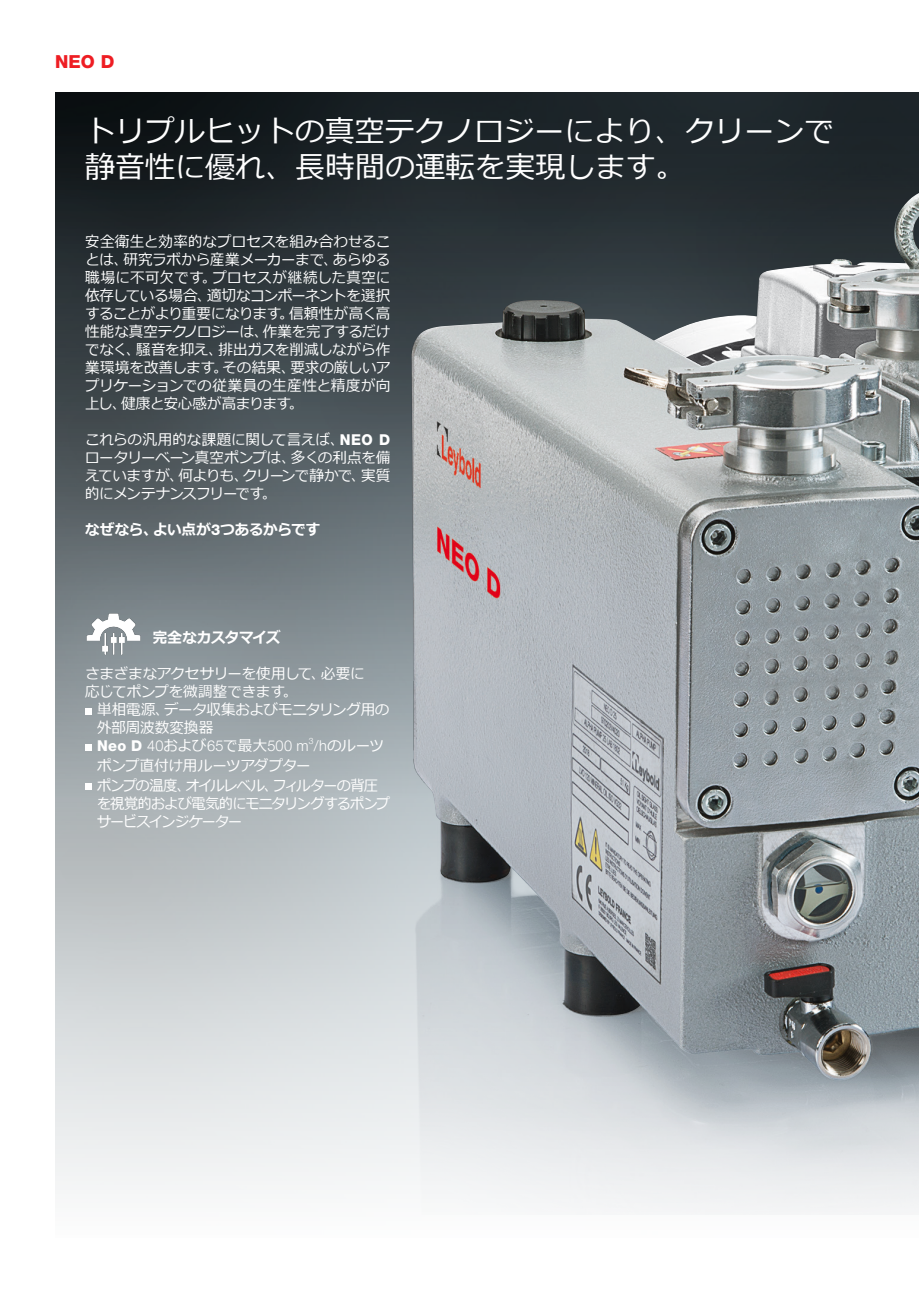
<style>
.page{position:relative;width:919px;height:1289px;background:#fff}
.page>*{position:absolute;margin:0;border:0;box-sizing:border-box;transform-origin:0 0}
.t1{font:30px/36px "Meiryo";color:#fff}
.t2{font:800 18px "Helvetica Neue LTW1 G";color:#ee1d23}
.t3{font:15px/18px "Meiryo";letter-spacing:-.03em;color:#fff;text-align:justify}
.t4{font:15px/20.1px "Meiryo";letter-spacing:-.05em;color:#fff}
.t5{font:15px/18px "Meiryo";letter-spacing:-.055em;color:#fff;scale:.94 1}
.t6{font:700 15px "Meiryo";letter-spacing:-.02em;color:#fff}
.t7{font:300 15px "Helvetica Neue LTW1 G";letter-spacing:.015em;color:#fff}
.t8{font:300 8.7px "Helvetica Neue LTW1 G";color:#fff}
.s1{font-family:"Helvetica Neue LTW1 G";font-weight:800}
.s2{font-weight:800}
.s3{font-family:"Meiryo";font-weight:400}
</style>
<div class="page">
<div style="left:55px;top:92px;width:863px;height:749px;background:linear-gradient(to right,#0e1316,#232c31)"></div>
<img style="left:55px;top:150px;width:863px;height:1064px">
<img style="left:411px;top:193px;width:507px;height:886px">
<svg style="left:85px;top:708px;width:6px;height:6px"></svg>
<svg style="left:85px;top:744px;width:6px;height:6px"></svg>
<svg style="left:85px;top:783px;width:6px;height:6px"></svg>
<img style="left:67px;top:587px;width:94px;height:94px">
<p class="t2" style="left:55px;top:51px;width:61px">NEO D</p>
<h1 class="t1" style="left:85px;top:115px;width:751px">トリプルヒットの真空テクノロジーにより、クリーンで静音性に優れ、長時間の運転を実現します。</h1>
<p class="t3" style="left:85px;top:233px;width:307px">安全衛生と効率的なプロセスを組み合わせることは、研究ラボから産業メーカーまで、あらゆる職場に不可欠です。プロセスが継続した真空に依存している場合、適切なコンポーネントを選択することがより重要になります。信頼性が高く高性能な真空テクノロジーは、作業を完了するだけでなく、騒音を抑え、排出ガスを削減しながら作業環境を改善します。その結果、要求の厳しいアプリケーションでの従業員の生産性と精度が向上し、健康と安心感が高まります。</p>
<p class="t3" style="left:85px;top:431px;width:307px">これらの汎用的な課題に関して言えば、<span class="s1">NEO D</span>ロータリーベーン真空ポンプは、多くの利点を備えていますが、何よりも、クリーンで静かで、実質的にメンテナンスフリーです。</p>
<p class="t6" style="left:85px;top:519px;width:237px">なぜなら、よい点が<span class="s1">3</span>つあるからです</p>
<p class="t6" style="left:153px;top:627px;width:129px">完全なカスタマイズ</p>
<p class="t3" style="left:85px;top:665px;width:281px">さまざまなアクセサリーを使用して、必要に応じてポンプを微調整できます。</p>
<p class="t3" style="left:97px;top:701px;width:294px">単相電源、データ収集およびモニタリング用の外部周波数変換器</p>
<p class="t7" style="left:97px;top:736px;width:288px"><span class="s2">Neo D</span> 40<span class="s3">および</span>65<span class="s3">で最大</span>500 m /h<span class="s3">のルーツ</span></p>
<p class="t8" style="left:309px;top:735px;width:6px">3</p>
<p class="t4" style="left:97px;top:756px;width:282px">ポンプ直付け用ルーツアダプター<br>ポンプの温度、オイルレベル、フィルターの背圧</p>
<p class="t5" style="left:97px;top:795px;width:313px">を視覚的および電気的にモニタリングするポンプサービスインジケーター</p>
</div>
